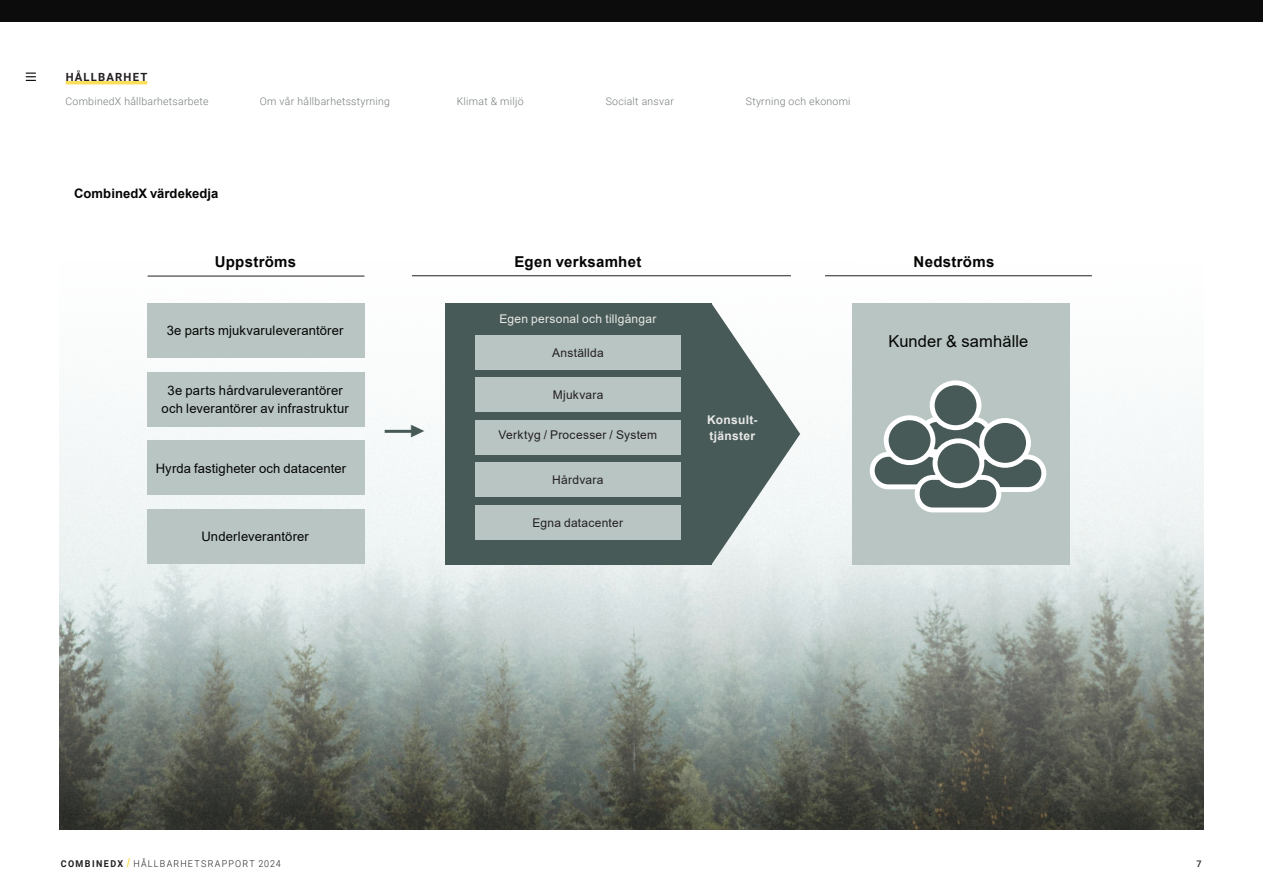
<style>
.page{position:relative;width:1263px;height:893px;background:#fff}
.page>*{position:absolute;margin:0;border:0;box-sizing:border-box;transform-origin:0 0}
.t1{font:700 27px "Minion Pro";color:#485a57}
.t2{font:16.5px "Arial";letter-spacing:.005em;color:#040503}
.t3{font:700 15px "Arial";letter-spacing:.02em;color:#040503}
.t4{font:13.05px/17.2px "Arial";letter-spacing:.01em;color:#040503;text-align:center}
.t5{font:700 13.05px "Arial";letter-spacing:.005em;color:#040503}
.t6{font:12px "Arial";letter-spacing:.02em;color:#231f20}
.t7{font:12px "Arial";letter-spacing:.02em;color:#e9eae8}
.t8{font:700 12px/16.5px "Arial";letter-spacing:.025em;color:#e9eae8}
.t9{font:700 11.25px "Roboto";letter-spacing:.105em;color:#231f20}
.t10{font:300 10.5px "Roboto";letter-spacing:.025em;color:#767b7d}
.t11{font:300 9.45px "Roboto";letter-spacing:.135em;color:#231f20;scale:.95 1}
.t12{font:500 9px "Roboto";color:#231f20}
.s1{font-weight:700}
.s2{font-family:"Arial";font-weight:900;font-size:12px;color:#fcde58}
</style>
<div class="page">
<div style="left:0;top:0;width:1263px;height:21px;background:#0b0c0b"></div>
<hr style="left:66px;top:81px;width:81px;height:3px;background:#fcde58">
<svg style="left:26px;top:73px;width:9px;height:8px"></svg>
<img style="left:59px;top:275px;width:1144px;height:554px">
<div style="left:147px;top:303px;width:217px;height:55px;background:#b9c5c3"></div>
<div style="left:147px;top:372px;width:217px;height:54px;background:#b9c5c3"></div>
<div style="left:147px;top:441px;width:217px;height:54px;background:#b9c5c3"></div>
<div style="left:147px;top:509px;width:217px;height:55px;background:#b9c5c3"></div>
<hr style="left:148px;top:276px;width:216px;height:1px;background:#231f20">
<hr style="left:412px;top:275px;width:379px;height:1px;background:#231f20">
<hr style="left:825px;top:275px;width:267px;height:1px;background:#231f20">
<hr style="left:385px;top:430px;width:27px;height:3px;background:#485a57">
<div style="left:852px;top:303px;width:218px;height:262px;background:#b9c5c3"></div>
<svg style="left:921px;top:419px;width:69px;height:33px"></svg>
<div style="left:919px;top:417px;width:73px;height:37px;border:5px solid #fff;border-radius:16px"></div>
<div style="left:932px;top:383px;width:47px;height:45px;background:#485a57;border-radius:50%"></div>
<div style="left:930px;top:380px;width:51px;height:50px;border:5px solid #fff;border-radius:50%"></div>
<div style="left:970px;top:457px;width:74px;height:33px;background:#485a57;border-radius:16px"></div>
<div style="left:968px;top:455px;width:78px;height:37px;border:5px solid #fff;border-radius:16px"></div>
<div style="left:982px;top:420px;width:46px;height:45px;background:#485a57;border-radius:50%"></div>
<div style="left:979px;top:418px;width:52px;height:50px;border:5px solid #fff;border-radius:50%"></div>
<div style="left:872px;top:454px;width:72px;height:33px;background:#485a57;border-radius:16px"></div>
<div style="left:870px;top:452px;width:76px;height:37px;border:5px solid #fff;border-radius:16px"></div>
<div style="left:886px;top:418px;width:47px;height:45px;background:#485a57;border-radius:50%"></div>
<div style="left:884px;top:415px;width:51px;height:50px;border:5px solid #fff;border-radius:50%"></div>
<div style="left:917px;top:477px;width:82px;height:33px;background:#485a57;border-radius:16px"></div>
<div style="left:915px;top:475px;width:86px;height:37px;border:5px solid #fff;border-radius:16px"></div>
<div style="left:935px;top:441px;width:47px;height:45px;background:#485a57;border-radius:50%"></div>
<div style="left:932px;top:438px;width:52px;height:50px;border:5px solid #fff;border-radius:50%"></div>
<svg style="left:712px;top:303px;width:88px;height:262px"></svg>
<div style="left:445px;top:303px;width:267px;height:262px;background:#485a57"></div>
<div style="left:475px;top:378px;width:205px;height:34px;background:#b9c5c3"></div>
<div style="left:475px;top:420px;width:205px;height:34px;background:#b9c5c3"></div>
<div style="left:475px;top:463px;width:205px;height:34px;background:#b9c5c3"></div>
<div style="left:475px;top:505px;width:205px;height:34px;background:#b9c5c3"></div>
<div style="left:475px;top:335px;width:205px;height:34px;background:#b9c5c3"></div>
<p class="t9" style="left:66px;top:69px;width:83px">HÅLLBARHET</p>
<p class="t10" style="left:66px;top:94px;width:145px">CombinedX hållbarhetsarbete</p>
<p class="t10" style="left:260px;top:94px;width:132px">Om vår hållbarhetsstyrning</p>
<p class="t10" style="left:457px;top:94px;width:68px">Klimat &amp; miljö</p>
<p class="t10" style="left:606px;top:94px;width:70px">Socialt ansvar</p>
<p class="t10" style="left:746px;top:94px;width:106px">Styrning och ekonomi</p>
<p class="t5" style="left:74px;top:184px;width:146px">CombinedX värdekedja</p>
<p class="t3" style="left:215px;top:251px;width:83px">Uppströms</p>
<p class="t3" style="left:514px;top:251px;width:128px">Egen verksamhet</p>
<p class="t3" style="left:913px;top:251px;width:82px">Nedströms</p>
<p class="t4" style="left:167px;top:322px;width:178px">3e parts mjukvaruleverantörer</p>
<p class="t4" style="left:162px;top:382px;width:189px">3e parts hårdvaruleverantörer och leverantörer av infrastruktur</p>
<p class="t4" style="left:156px;top:459px;width:192px">Hyrda fastigheter och datacenter</p>
<p class="t4" style="left:201px;top:528px;width:109px">Underleverantörer</p>
<h1 class="t1" style="left:409px;top:411px;width:18px">▶</h1>
<p class="t7" style="left:499px;top:310px;width:158px">Egen personal och tillgångar</p>
<p class="t6" style="left:552px;top:344px;width:53px">Anställda</p>
<p class="t6" style="left:553px;top:387px;width:52px">Mjukvara</p>
<p class="t6" style="left:498px;top:427px;width:160px">Verktyg / Processer / System</p>
<p class="t6" style="left:552px;top:472px;width:53px">Hårdvara</p>
<p class="t6" style="left:532px;top:514px;width:92px">Egna datacenter</p>
<p class="t8" style="left:707px;top:411px;width:52px">Konsult&shy;tjänster</p>
<p class="t2" style="left:888px;top:330px;width:142px">Kunder &amp; samhälle</p>
<p class="t11" style="left:61px;top:857px;width:233px"><span class="s1">COMBINEDX</span> <span class="s2">/</span> HÅLLBARHETSRAPPORT 2024</p>
<p class="t12" style="left:1196px;top:858px;width:7px">7</p>
</div>
